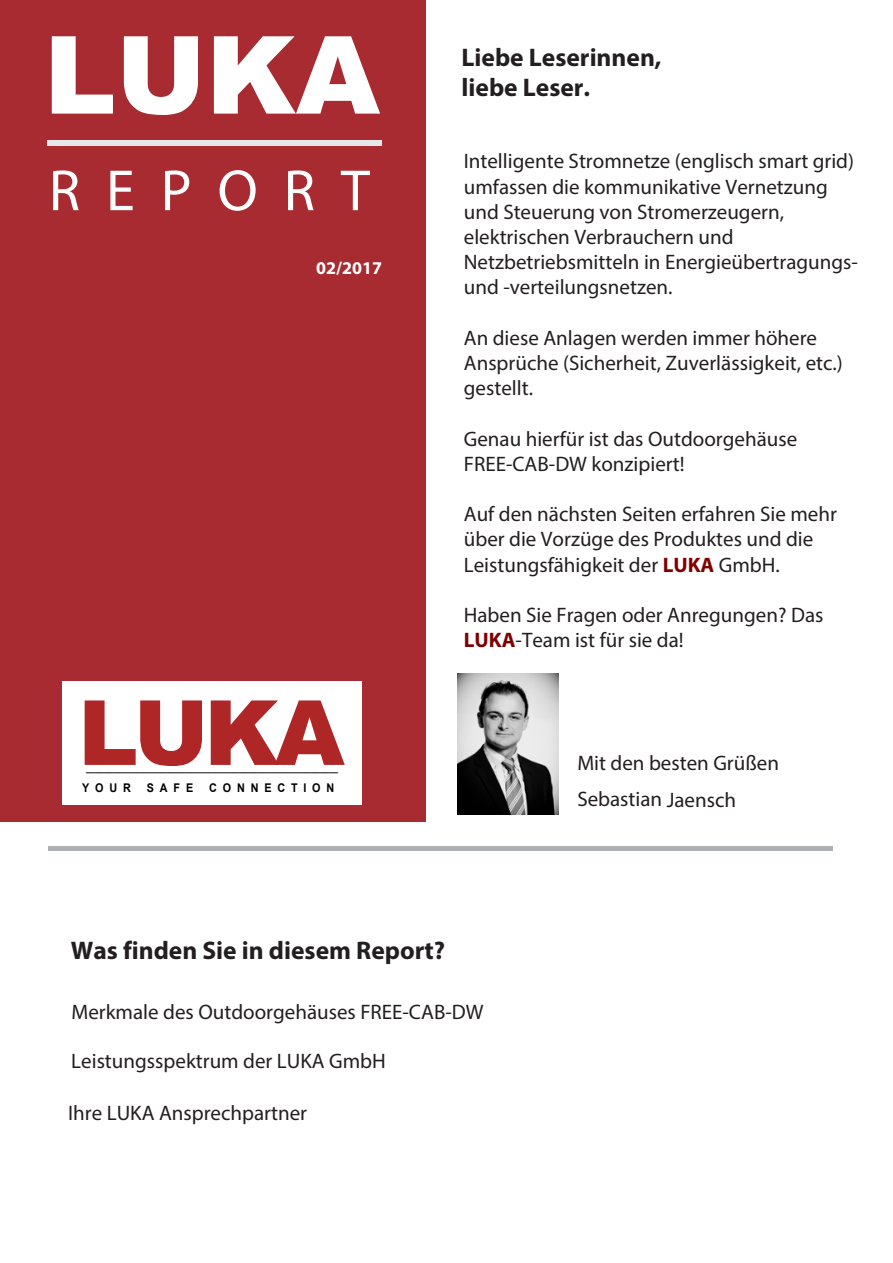
<style>
.page{position:relative;width:893px;height:1263px;background:#fff}
.page>*{position:absolute;margin:0;border:0;box-sizing:border-box;transform-origin:0 0}
.t1{font:900 108px "Arial";color:#fff}
.t2{font:900 90px "Arial";color:#ae2626}
.t3{font:58.5px "Myriad Pro";letter-spacing:.44em;color:#fff}
.t4{font:700 25.5px/30.6px "Myriad Pro";color:#231f20}
.t5{font:21px/25.2px "Myriad Pro";color:#231f20}
.t6{font:18px "Minion Pro";color:#000}
.t7{font:700 18px "Myriad Pro";color:#fff}
.t8{font:700 12px "Arial";letter-spacing:.54em;color:#000;scale:.9 1}
.s1{font-weight:700;color:#800000}
</style>
<div class="page">
<div style="left:0;top:0;width:425px;height:821px;background:#a72b30"></div>
<div style="left:47px;top:140px;width:334px;height:6px;background:#e6e7e9"></div>
<div style="left:62px;top:682px;width:300px;height:123px;background:#fff"></div>
<div style="left:48px;top:846px;width:785px;height:5px;background:#aeafb3"></div>
<img style="left:457px;top:674px;width:102px;height:141px">
<h1 class="t1" style="left:44px;top:-3px;width:337px">LUKA</h1>
<h3 class="t3" style="left:49px;top:154px;width:323px">REPORT</h3>
<p class="t7" style="left:316px;top:256px;width:67px">02/2017</p>
<h2 class="t2" style="left:78px;top:667px;width:268px">LUKA</h2>
<p class="t8" style="left:82px;top:780px;width:56px">YOUR</p>
<p class="t8" style="left:147px;top:780px;width:53px">SAFE</p>
<p class="t8" style="left:209px;top:780px;width:140px">CONNECTION</p>
<p class="t6" style="left:86px;top:753px;width:253px">____________________________</p>
<p class="t4" style="left:462px;top:41px;width:201px">Liebe Leserinnen, liebe Leser.</p>
<p class="t5" style="left:464px;top:148px;width:396px">Intelligente Stromnetze (englisch smart grid) umfassen die kommunikative Vernetzung und Steuerung von Stromerzeugern, elektrischen Verbrauchern und Netzbetriebsmitteln in Energieübertragungs&shy;und -verteilungsnetzen.</p>
<p class="t5" style="left:464px;top:325px;width:381px">An diese Anlagen werden immer höhere<br>Ansprüche (Sicherheit, Zuverlässigkeit, etc.) gestellt.</p>
<p class="t5" style="left:464px;top:426px;width:335px">Genau hierfür ist das Outdoorgehäuse<br>FREE-CAB-DW konzipiert!</p>
<p class="t5" style="left:464px;top:501px;width:375px">Auf den nächsten Seiten erfahren Sie mehr über die Vorzüge des Produktes und die<br>Leistungsfähigkeit der <span class="s1">LUKA</span> GmbH.</p>
<p class="t5" style="left:464px;top:602px;width:361px">Haben Sie Fragen oder Anregungen? Das<br><span class="s1">LUKA</span>-Team ist für sie da!</p>
<p class="t5" style="left:577px;top:745px;width:203px;line-height:36.2px">Mit den besten Grüßen<br>Sebastian Jaensch</p>
<p class="t4" style="left:71px;top:934px;width:376px">Was finden Sie in diesem Report?</p>
<p class="t5" style="left:72px;top:999px;width:414px">Merkmale des Outdoorgehäuses FREE-CAB-DW</p>
<p class="t5" style="left:71px;top:1048px;width:316px">Leistungsspektrum der LUKA GmbH</p>
<p class="t5" style="left:68px;top:1100px;width:240px">Ihre LUKA Ansprechpartner</p>
</div>
